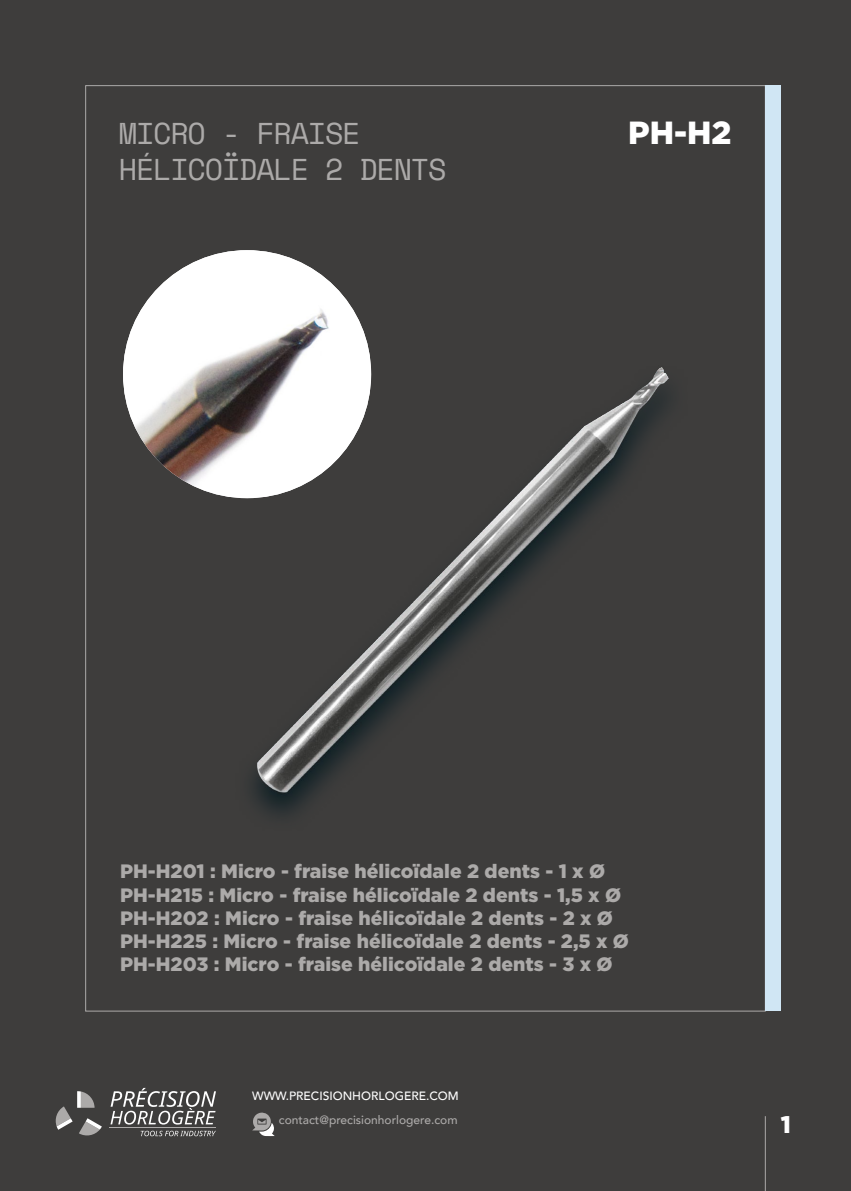
<style>
.page{position:relative;width:851px;height:1191px;background:#fff}
.page>*{position:absolute;margin:0;border:0;box-sizing:border-box;transform-origin:0 0}
.t1{font:900 32px "Gotham";color:#fff}
.t2{font:30px/36px "Space Mono";letter-spacing:-.04em;color:#acaaa9}
.t3{font:900 24px "Gotham";color:#fff}
.t4{font:900 19.4px/23.2px "Gotham";color:#acaaa9}
.t5{font:500 12px "Avenir";color:#acaaa9}
.t6{font:500 12px "Avenir";color:#fff}
</style>
<div class="page">
<div style="left:0;top:0;width:850px;height:1191px;background:#3e3d3c"></div>
<svg style="left:141px;top:1130px;width:75px;height:6px"></svg>
<hr style="left:110px;top:1127px;width:106px;height:1px;background:#acaaa9">
<svg style="left:55px;top:1091px;width:47px;height:45px"></svg>
<svg style="left:110px;top:1087px;width:106px;height:37px"></svg>
<hr style="left:764px;top:1116px;width:1px;height:75px;background:#acaaa9">
<div style="left:765px;top:86px;width:15px;height:925px;background:#d0e6f4"></div>
<svg style="left:252px;top:1112px;width:22px;height:24px"></svg>
<img style="left:85px;top:182px;width:696px;height:788px">
<img style="left:123px;top:250px;width:248px;height:248px;border-radius:124px">
<h2 class="t2" style="left:119px;top:114px;width:329px">MICRO - FRAISE<br>HÉLICOÏDALE 2 DENTS</h2>
<h1 class="t1" style="left:628px;top:110px;width:105px">PH-H2</h1>
<p class="t4" style="left:120px;top:859px;width:510px">PH-H201 : Micro - fraise hélicoïdale 2 dents - 1 x Ø PH-H215 : Micro - fraise hélicoïdale 2 dents - 1,5 x Ø PH-H202 : Micro - fraise hélicoïdale 2 dents - 2 x Ø PH-H225 : Micro - fraise hélicoïdale 2 dents - 2,5 x Ø PH-H203 : Micro - fraise hélicoïdale 2 dents - 3 x Ø</p>
<p class="t6" style="left:252px;top:1085px;width:208px">WWW.PRECISIONHORLOGERE.COM</p>
<p class="t5" style="left:279px;top:1109px;width:180px">contact@precisionhorlogere.com</p>
<p class="t3" style="left:780px;top:1108px;width:12px">1</p>
</div>
